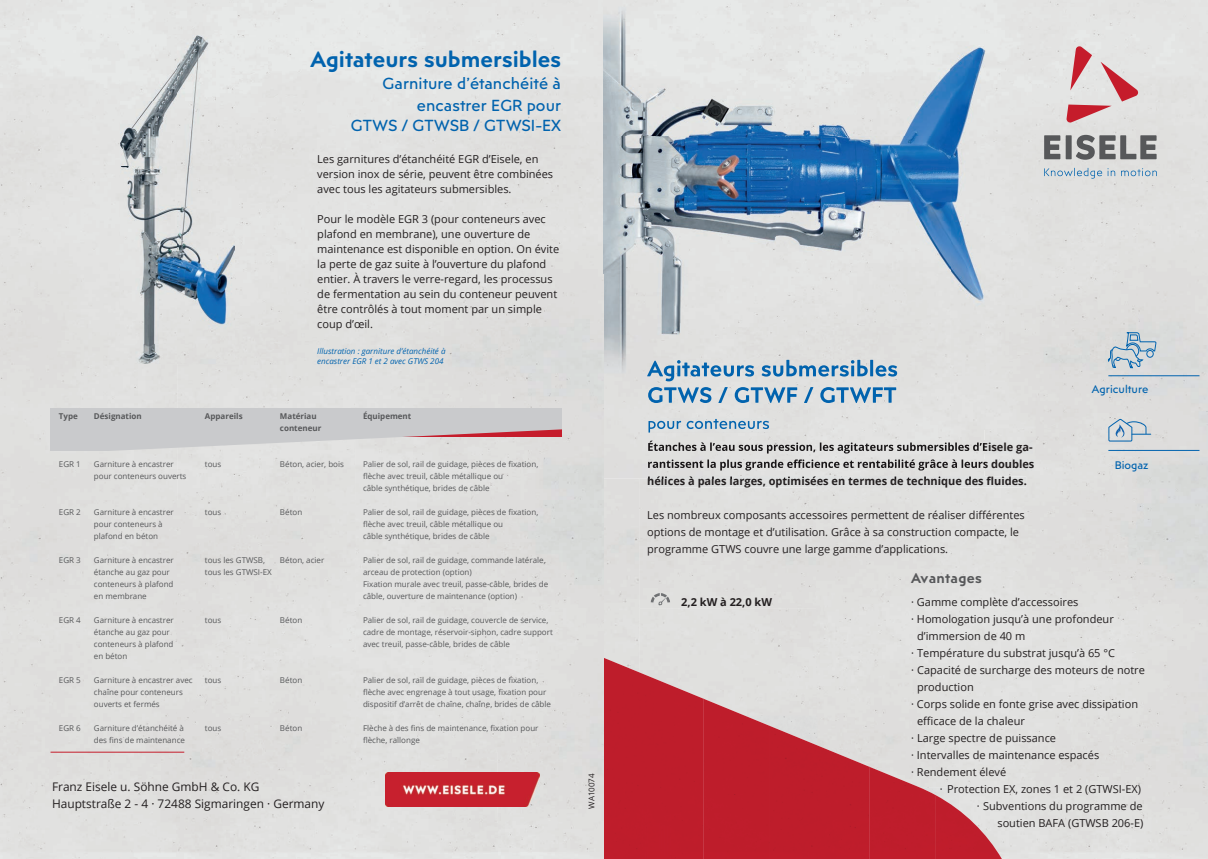
<style>
.page{position:relative;width:1208px;height:859px;background:#fff}
.page>*{position:absolute;margin:0;border:0;box-sizing:border-box;transform-origin:0 0}
.t1{font:600 22px "Posterama Text";color:#0163ae}
.t2{font:16px/22px "Posterama Text";color:#0163ae;text-align:right}
.t3{font:600 14px "Posterama Text";letter-spacing:.02em;color:#57585a}
.t4{font:11.9px/16.8px "Open Sans";color:#231f20}
.t5{font:11px/15px "Open Sans";color:#231f20}
.t6{font:700 11px "Open Sans";color:#231f20}
.t7{font:11px "Posterama Text";color:#0163ae}
.t8{font:8px/12px "Open Sans";color:#57585a}
.t9{font:italic 8px/10px "Open Sans";color:#0163ae}
.t10{font:700 8px "Open Sans";color:#57585a}
.t11{font:8px "Open Sans";color:#231f20}
</style>
<div class="page">
<div style="left:984px;top:0;width:153px;height:429px;background:#e1e1e0"></div>
<div style="left:1137px;top:0;width:71px;height:859px;background:#dedddc"></div>
<img style="left:770px;top:716px;width:47px;height:10px">
<img style="left:984px;top:441px;width:48px;height:12px">
<img style="left:984px;top:459px;width:50px;height:11px">
<div style="left:648px;top:476px;width:378px;height:11px;background:#dedfdf"></div>
<img style="left:604px;top:658px;width:99px;height:201px">
<img style="left:703px;top:699px;width:67px;height:160px">
<img style="left:769px;top:726px;width:100px;height:133px">
<img style="left:869px;top:767px;width:67px;height:92px">
<img style="left:935px;top:795px;width:67px;height:64px">
<svg style="left:1108px;top:332px;width:48px;height:36px"></svg>
<svg style="left:1108px;top:419px;width:42px;height:23px"></svg>
<hr style="left:1108px;top:376px;width:91px;height:1px;background:#0163ae">
<hr style="left:1108px;top:450px;width:91px;height:1px;background:#0163ae">
<svg style="left:1066px;top:45px;width:72px;height:78px"></svg>
<svg style="left:1044px;top:135px;width:112px;height:25px"></svg>
<svg style="left:1044px;top:168px;width:71px;height:11px"></svg>
<svg style="left:1121px;top:168px;width:36px;height:8px"></svg>
<div style="left:497px;top:0;width:107px;height:859px;background:#dededd"></div>
<div style="left:234px;top:71px;width:157px;height:287px;background:#e2e2e1"></div>
<div style="left:391px;top:71px;width:106px;height:788px;background:#e0e0de"></div>
<div style="left:0;top:358px;width:391px;height:501px;background:#e0e0de"></div>
<img style="left:386px;top:773px;width:153px;height:34px">
<svg style="left:651px;top:593px;width:19px;height:12px"></svg>
<img style="left:120px;top:36px;width:114px;height:328px">
<svg style="left:51px;top:408px;width:510px;height:42px"></svg>
<hr style="left:51px;top:752px;width:133px;height:1px;background:#c51c2b">
<img style="left:604px;top:0;width:346px;height:478px">
<img style="left:950px;top:0;width:34px;height:476px">
<img style="left:647px;top:360px;width:250px;height:21px">
<img style="left:648px;top:387px;width:248px;height:16px">
<img style="left:648px;top:419px;width:121px;height:14px">
<img style="left:648px;top:476px;width:336px;height:2px">
<h1 class="t1" style="left:310px;top:45px;width:252px">Agitateurs submersibles</h1>
<h2 class="t2" style="left:383px;top:72px;width:180px">Garniture d’étanchéité à encastrer EGR pour</h2>
<h2 class="t2" style="left:351px;top:114px;width:212px">GTWS / GTWSB / GTWSI-EX</h2>
<h3 class="t5" style="left:317px;top:151px;width:237px">Les garnitures d’étanchéité EGR d’Eisele, en version inox de série, peuvent être combinées avec tous les agitateurs submersibles.</h3>
<p class="t5" style="left:317px;top:211px;width:243px">Pour le modèle EGR 3 (pour conteneurs avec plafond en membrane), une ouverture de maintenance est disponible en option. On évite la perte de gaz suite à l’ouverture du plafond entier. À travers le verre-regard, les processus de fermentation au sein du conteneur peuvent être contrôlés à tout moment par un simple coup d’œil.</p>
<p class="t9" style="left:317px;top:346px;width:130px">Illustration : garniture d’étanchéité à encastrer EGR 1 et 2 avec GTWS 204</p>
<p class="t10" style="left:59px;top:410px;width:20px">Type</p>
<p class="t10" style="left:94px;top:410px;width:49px">Désignation</p>
<p class="t10" style="left:205px;top:410px;width:39px">Appareils</p>
<p class="t10" style="left:280px;top:410px;width:38px">Matériau</p>
<p class="t10" style="left:363px;top:410px;width:50px">Équipement</p>
<p class="t10" style="left:280px;top:422px;width:43px">conteneur</p>
<p class="t8" style="left:59px;top:458px;width:23px">EGR 1</p>
<p class="t8" style="left:94px;top:458px;width:81px">Garniture à encastrer</p>
<p class="t8" style="left:205px;top:458px;width:18px">tous</p>
<p class="t8" style="left:280px;top:458px;width:65px">Béton, acier, bois</p>
<p class="t8" style="left:363px;top:458px;width:177px">Palier de sol, rail de guidage, pièces de fixation,</p>
<p class="t8" style="left:94px;top:470px;width:94px">pour conteneurs ouverts</p>
<p class="t8" style="left:363px;top:470px;width:142px">flèche avec treuil, câble métallique ou câble synthétique, brides de câble</p>
<p class="t8" style="left:59px;top:506px;width:23px">EGR 2</p>
<p class="t8" style="left:94px;top:506px;width:81px">Garniture à encastrer</p>
<p class="t8" style="left:205px;top:506px;width:18px">tous</p>
<p class="t8" style="left:280px;top:506px;width:24px">Béton</p>
<p class="t8" style="left:363px;top:506px;width:177px">Palier de sol, rail de guidage, pièces de fixation,</p>
<p class="t8" style="left:94px;top:518px;width:70px">pour conteneurs à</p>
<p class="t8" style="left:363px;top:518px;width:142px">flèche avec treuil, câble métallique ou</p>
<p class="t8" style="left:94px;top:530px;width:66px">plafond en béton</p>
<p class="t8" style="left:363px;top:530px;width:128px">câble synthétique, brides de câble</p>
<p class="t8" style="left:59px;top:554px;width:23px">EGR 3</p>
<p class="t8" style="left:94px;top:554px;width:81px">Garniture à encastrer</p>
<p class="t8" style="left:205px;top:554px;width:62px">tous les GTWSB,</p>
<p class="t8" style="left:280px;top:554px;width:46px">Béton, acier</p>
<p class="t8" style="left:363px;top:554px;width:184px">Palier de sol, rail de guidage, commande latérale,</p>
<p class="t8" style="left:94px;top:566px;width:77px">étanche au gaz pour</p>
<p class="t8" style="left:205px;top:566px;width:68px">tous les GTWSI-EX</p>
<p class="t8" style="left:363px;top:566px;width:110px">arceau de protection (option)</p>
<p class="t8" style="left:94px;top:578px;width:81px">conteneurs à plafond</p>
<p class="t8" style="left:363px;top:578px;width:187px">Fixation murale avec treuil, passe-câble, brides de</p>
<p class="t8" style="left:94px;top:590px;width:54px">en membrane</p>
<p class="t8" style="left:363px;top:590px;width:156px">câble, ouverture de maintenance (option)</p>
<p class="t8" style="left:59px;top:614px;width:23px">EGR 4</p>
<p class="t8" style="left:94px;top:614px;width:81px">Garniture à encastrer</p>
<p class="t8" style="left:205px;top:614px;width:18px">tous</p>
<p class="t8" style="left:280px;top:614px;width:24px">Béton</p>
<p class="t8" style="left:363px;top:614px;width:187px">Palier de sol, rail de guidage, couvercle de service,</p>
<p class="t8" style="left:94px;top:626px;width:77px">étanche au gaz pour</p>
<p class="t8" style="left:363px;top:626px;width:191px">cadre de montage, réservoir-siphon, cadre support</p>
<p class="t8" style="left:94px;top:638px;width:81px">conteneurs à plafond</p>
<p class="t8" style="left:363px;top:638px;width:148px">avec treuil, passe-câble, brides de câble</p>
<p class="t8" style="left:94px;top:650px;width:35px">en béton</p>
<p class="t8" style="left:59px;top:674px;width:23px">EGR 5</p>
<p class="t8" style="left:94px;top:674px;width:100px">Garniture à encastrer avec</p>
<p class="t8" style="left:205px;top:674px;width:18px">tous</p>
<p class="t8" style="left:280px;top:674px;width:24px">Béton</p>
<p class="t8" style="left:363px;top:674px;width:177px">Palier de sol, rail de guidage, pièces de fixation,</p>
<p class="t8" style="left:94px;top:686px;width:90px">chaîne pour conteneurs</p>
<p class="t8" style="left:363px;top:686px;width:185px">flèche avec engrenage à tout usage, fixation pour</p>
<p class="t8" style="left:94px;top:698px;width:67px">ouverts et fermés</p>
<p class="t8" style="left:363px;top:698px;width:189px">dispositif d’arrêt de chaîne, chaîne, brides de câble</p>
<p class="t8" style="left:59px;top:722px;width:23px">EGR 6</p>
<p class="t8" style="left:94px;top:722px;width:92px">Garniture d’étanchéité à</p>
<p class="t8" style="left:205px;top:722px;width:18px">tous</p>
<p class="t8" style="left:280px;top:722px;width:24px">Béton</p>
<p class="t8" style="left:363px;top:722px;width:177px">Flèche à des fins de maintenance, fixation pour</p>
<p class="t8" style="left:94px;top:734px;width:93px">des fins de maintenance</p>
<p class="t8" style="left:363px;top:734px;width:58px">flèche, rallonge</p>
<h3 class="t4" style="left:52px;top:778px;width:274px">Franz Eisele u. Söhne GmbH &amp; Co. KG<br>Hauptstraße 2 - 4 · 72488 Sigmaringen · Germany</h3>
<p class="t11" style="left:586px;top:809px;width:37px;rotate:-90deg">WA10074</p>
<h3 class="t7" style="left:1092px;top:382px;width:58px">Agriculture</h3>
<h3 class="t6" style="left:647px;top:473px;width:381px">hélices à pales larges, optimisées en termes de technique des fluides.</h3>
<h3 class="t5" style="left:647px;top:506px;width:379px;line-height:17px">Les nombreux composants accessoires permettent de réaliser différentes options de montage et d’utilisation. Grâce à sa construction compacte, le programme GTWS couvre une large gamme d’applications.</h3>
<h3 class="t7" style="left:1114px;top:458px;width:35px">Biogaz</h3>
<h3 class="t6" style="left:681px;top:594px;width:92px">2,2 kW à 22,0 kW</h3>
<h3 class="t3" style="left:911px;top:569px;width:72px">Avantages</h3>
<h3 class="t5" style="left:911px;top:594px;width:169px">· Gamme complète d’accessoires</h3>
<h3 class="t5" style="left:911px;top:611px;width:204px">· Homologation jusqu’à une profondeur</h3>
<h3 class="t5" style="left:917px;top:628px;width:110px">d’immersion de 40 m</h3>
<h3 class="t5" style="left:911px;top:645px;width:205px">· Température du substrat jusqu’à 65 °C</h3>
<h3 class="t5" style="left:911px;top:662px;width:235px">· Capacité de surcharge des moteurs de notre</h3>
<h3 class="t5" style="left:917px;top:679px;width:58px">production</h3>
<h3 class="t5" style="left:911px;top:696px;width:228px">· Corps solide en fonte grise avec dissipation</h3>
<h3 class="t5" style="left:917px;top:713px;width:109px">efficace de la chaleur</h3>
<h3 class="t5" style="left:911px;top:730px;width:146px">· Large spectre de puissance</h3>
<h3 class="t5" style="left:911px;top:747px;width:190px">· Intervalles de maintenance espacés</h3>
<h3 class="t5" style="left:911px;top:764px;width:97px">· Rendement élevé</h3>
<h3 class="t5" style="left:939px;top:781px;width:203px">· Protection EX, zones 1 et 2 (GTWSI-EX)</h3>
<h3 class="t5" style="left:977px;top:798px;width:167px">· Subventions du programme de</h3>
<h3 class="t5" style="left:997px;top:815px;width:148px">soutien BAFA (GTWSB 206-E)</h3>
</div>
